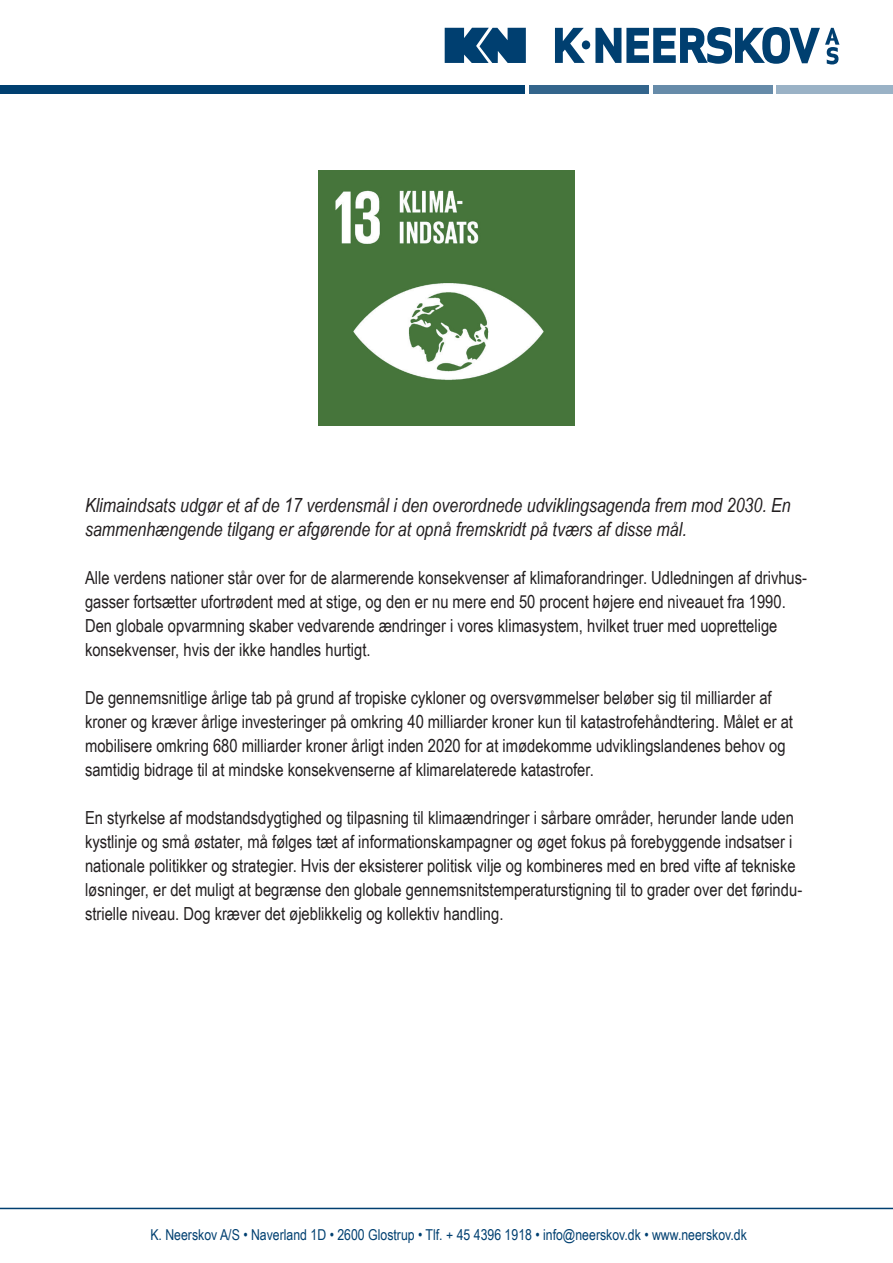
<style>
.page{position:relative;width:893px;height:1263px;background:#fff}
.page>*{position:absolute;margin:0;border:0;box-sizing:border-box;transform-origin:0 0}
.t1{font:italic 19.5px/24px "Arial Narrow";color:#231f20}
.t2{font:18px/24px "Arial Narrow";color:#231f20}
.t3{font:15px "Arial Narrow";color:#004071}
</style>
<div class="page">
<svg style="left:445px;top:28px;width:81px;height:35px;background:#1d5480"></svg>
<svg style="left:555px;top:28px;width:30px;height:35px"></svg>
<div style="left:582px;top:40px;width:8px;height:9px;background:#003f70;border-radius:50%"></div>
<svg style="left:595px;top:27px;width:244px;height:37px"></svg>
<div style="left:0;top:85px;width:525px;height:9px;background:#003f70"></div>
<div style="left:529px;top:85px;width:120px;height:8px;background:#33658c"></div>
<div style="left:653px;top:85px;width:119px;height:8px;background:#668ba9"></div>
<div style="left:777px;top:85px;width:116px;height:8px;background:#9ab2c6"></div>
<hr style="left:0;top:1208px;width:893px;height:1px;background:#003f70">
<img style="left:319px;top:170px;width:255px;height:255px">
<p class="t1" style="left:85px;top:492px;width:707px">Klimaindsats udgør et af de 17 verdensmål i den overordnede udviklingsagenda frem mod 2030. En sammenhængende tilgang er afgørende for at opnå fremskridt på tværs af disse mål.</p>
<p class="t2" style="left:85px;top:565px;width:724px">Alle verdens nationer står over for de alarmerende konsekvenser af klimaforandringer. Udledningen af drivhus&shy;gasser fortsætter ufortrødent med at stige, og den er nu mere end 50 procent højere end niveauet fra 1990.<br>Den globale opvarmning skaber vedvarende ændringer i vores klimasystem, hvilket truer med uoprettelige konsekvenser, hvis der ikke handles hurtigt.</p>
<p class="t2" style="left:85px;top:685px;width:709px">De gennemsnitlige årlige tab på grund af tropiske cykloner og oversvømmelser beløber sig til milliarder af kroner og kræver årlige investeringer på omkring 40 milliarder kroner kun til katastrofehåndtering. Målet er at mobilisere omkring 680 milliarder kroner årligt inden 2020 for at imødekomme udviklingslandenes behov og samtidig bidrage til at mindske konsekvenserne af klimarelaterede katastrofer.</p>
<p class="t2" style="left:85px;top:805px;width:719px">En styrkelse af modstandsdygtighed og tilpasning til klimaændringer i sårbare områder, herunder lande uden kystlinje og små østater, må følges tæt af informationskampagner og øget fokus på forebyggende indsatser i nationale politikker og strategier. Hvis der eksisterer politisk vilje og kombineres med en bred vifte af tekniske løsninger, er det muligt at begrænse den globale gennemsnitstemperaturstigning til to grader over det førindu&shy;strielle niveau. Dog kræver det øjeblikkelig og kollektiv handling.</p>
<p class="t3" style="left:150px;top:1223px;width:598px">K. Neerskov A/S • Naverland 1D • 2600 Glostrup • Tlf. + 45 4396 1918 • info@neerskov.dk • www.neerskov.dk</p>
</div>
